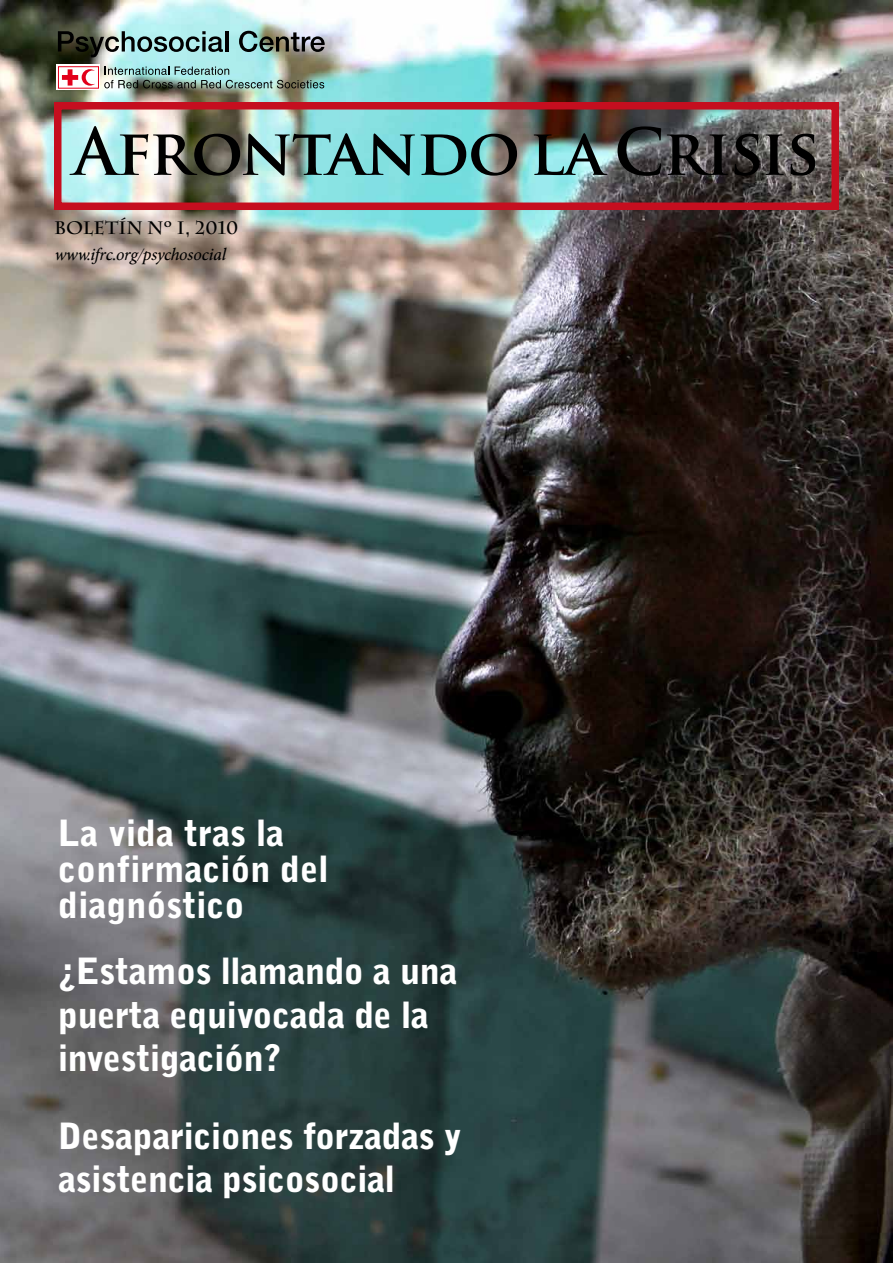
<style>
.page{position:relative;width:893px;height:1263px;background:#fff}
.page>*{position:absolute;margin:0;border:0;box-sizing:border-box;transform-origin:0 0}
.t1{font:700 63px "Trajan Pro";letter-spacing:-.02em;color:#000}
.t2{font:900 36px/43.2px "Bell Gothic Std";letter-spacing:-.01em;color:#fff}
.t3{font:700 18px "Charlemagne Std";color:#000}
.t4{font:italic 15px "Byington";color:#000}
</style>
<div class="page">
<img style="left:0;top:0;width:893px;height:1263px">
<img style="left:104px;top:67px;width:220px;height:21px">
<div style="left:57px;top:65px;width:43px;height:25px;background:#fff"></div>
<svg style="left:62px;top:69px;width:33px;height:17px"></svg>
<div style="left:58px;top:66px;width:41px;height:23px;border:1px solid #e2001a"></div>
<svg style="left:58px;top:31px;width:165px;height:26px;background:#6e8a86"></svg>
<hr style="left:225px;top:31px;width:3px;height:21px;background:#000">
<svg style="left:239px;top:31px;width:86px;height:21px;background:#717d79"></svg>
<div style="left:54px;top:102px;width:785px;height:108px;border:8px solid #c50e1f"></div>
<h1 class="t1" style="left:74px;top:113px;width:747px">Afrontando la Crisis</h1>
<p class="t3" style="left:54px;top:217px;width:186px">BOLETÍN Nº I, 2010</p>
<p class="t4" style="left:54px;top:245px;width:173px">www.ifrc.org/psychosocial</p>
<p class="t2" style="left:58px;top:816px;width:271px;line-height:36px">La vida tras la confirmación del diagnóstico</p>
<p class="t2" style="left:58px;top:950px;width:401px">¿Estamos llamando a una puerta equivocada de la investigación?</p>
<p class="t2" style="left:58px;top:1115px;width:405px">Desapariciones forzadas y asistencia psicosocial</p>
</div>
